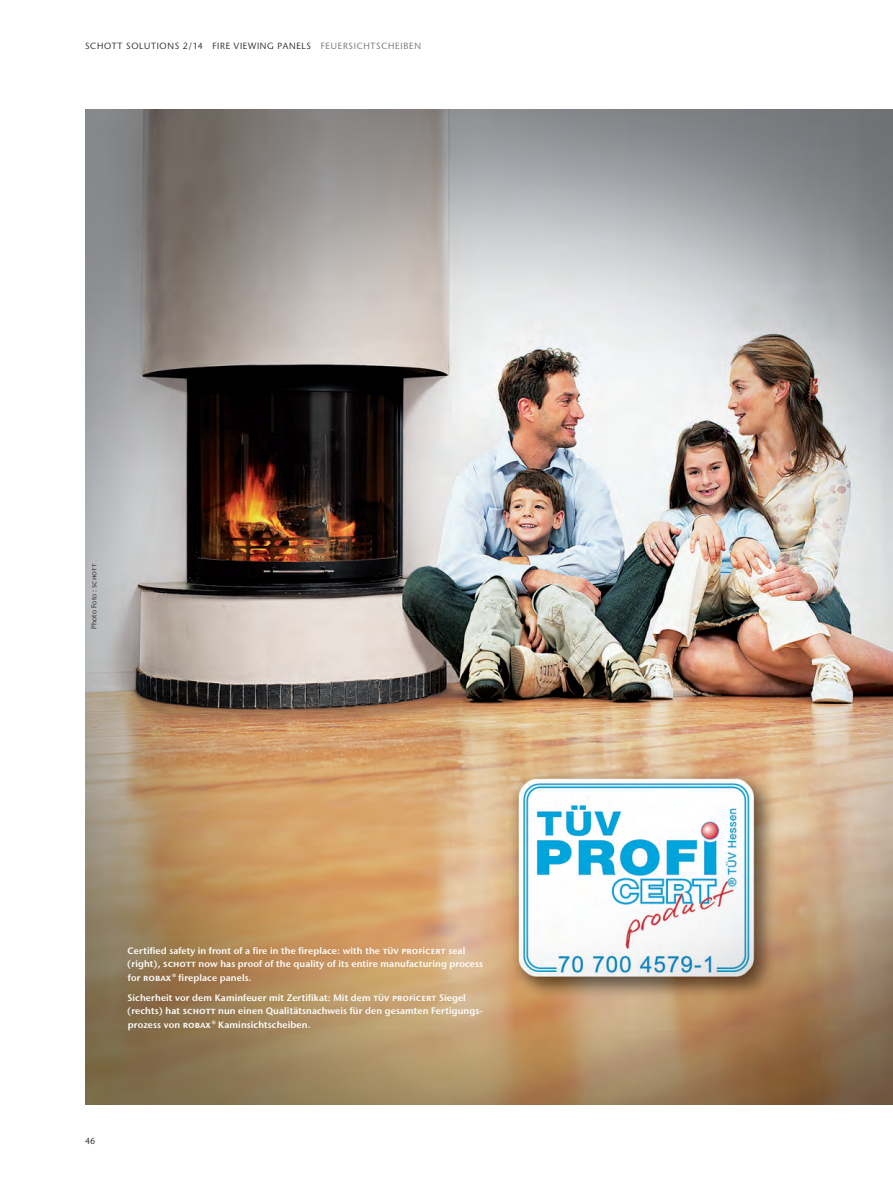
<style>
.page{position:relative;width:893px;height:1191px;background:#fff}
.page>*{position:absolute;margin:0;border:0;box-sizing:border-box;transform-origin:0 0}
.t1{font:600 9.3px/13.5px "Stone Sans IIITC Pro";letter-spacing:.01em;color:#fff}
.t2{font:9px "Stone Sans IIITC Pro";letter-spacing:.075em;color:#231f20}
.t3{font:7.2px "Stone Sans IIITC Pro";letter-spacing:.01em;color:#231f20}
.s1{color:#6c6d70}
</style>
<div class="page">
<img style="left:85px;top:110px;width:808px;height:994px">
<p class="t2" style="left:85px;top:40px;width:337px">SCHOTT SOLUTIONS 2/14 FIRE VIEWING PANELS <span class="s1">FEUERSICHTSCHEIBEN</span></p>
<p class="t3" style="left:89px;top:628px;width:67px;rotate:-90deg">Photo Foto : schott</p>
<p class="t1" style="left:127px;top:943px;width:357px">Certified safety in front of a fire in the fireplace: with the tüv proficert seal (right), schott now has proof of the quality of its entire manufacturing process for robax® fireplace panels.</p>
<p class="t1" style="left:127px;top:990px;width:357px">Sicherheit vor dem Kaminfeuer mit Zertifikat: Mit dem tüv proficert Siegel (rechts) hat schott nun einen Qualitätsnachweis für den gesamten Fertigungs&shy;prozess von robax® Kaminsichtscheiben.</p>
<p class="t2" style="left:85px;top:1135px;width:12px">46</p>
</div>
